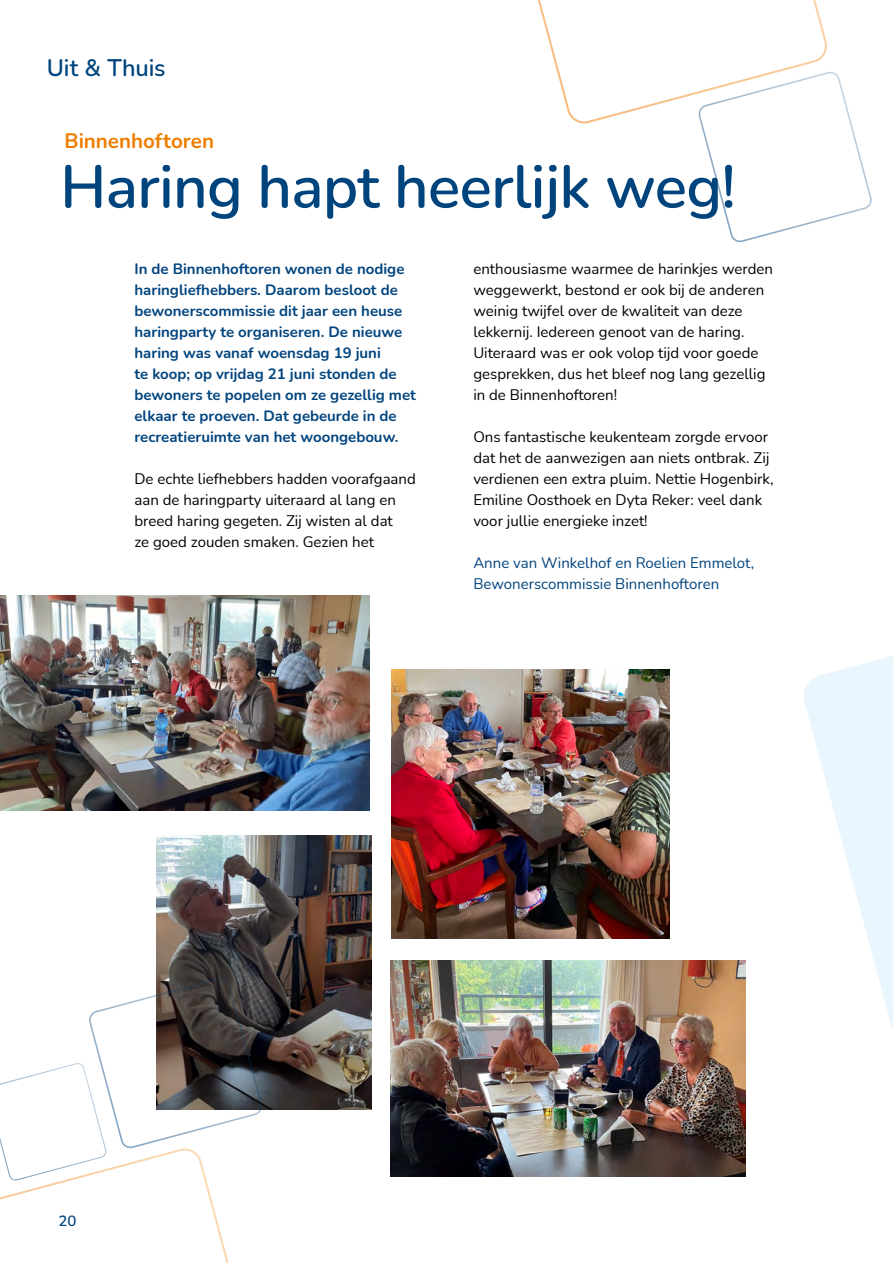
<style>
.page{position:relative;width:893px;height:1263px;background:#fff}
.page>*{position:absolute;margin:0;border:0;box-sizing:border-box;transform-origin:0 0}
.t1{font:600 60px "Nunito";letter-spacing:-.01em;color:#00447e}
.t2{font:600 24px "Nunito";letter-spacing:-.005em;color:#00447e}
.t3{font:700 21px "Nunito";color:#ef7d00}
.t4{font:15px/21px "Nunito";color:#000}
.t5{font:700 15px/21px "Nunito";color:#00447e}
.t6{font:15px/21px "Nunito";color:#00447e}
.t7{font:600 15px "Nunito";color:#00447e}
</style>
<div class="page">
<svg style="left:804px;top:656px;width:89px;height:374px;fill:#eaf6fe"></svg>
<img style="left:392px;top:670px;width:278px;height:268px">
<img style="left:157px;top:835px;width:214px;height:274px">
<img style="left:0;top:595px;width:370px;height:216px">
<img style="left:390px;top:960px;width:355px;height:217px">
<svg style="left:0;top:978px;width:263px;height:285px"></svg>
<svg style="left:538px;top:0;width:334px;height:242px"></svg>
<h2 class="t2" style="left:47px;top:51px;width:120px">Uit &amp; Thuis</h2>
<h3 class="t3" style="left:65px;top:125px;width:151px">Binnenhoftoren</h3>
<h1 class="t1" style="left:60px;top:145px;width:677px">Haring hapt heerlijk weg!</h1>
<p class="t5" style="left:135px;top:257px;width:283px">In de Binnenhoftoren wonen de nodige haringliefhebbers. Daarom besloot de bewonerscommissie dit jaar een heuse haringparty te organiseren. De nieuwe haring was vanaf woensdag 19 juni<br>te koop; op vrijdag 21 juni stonden de bewoners te popelen om ze gezellig met elkaar te proeven. Dat gebeurde in de recreatieruimte van het woongebouw.</p>
<p class="t4" style="left:135px;top:467px;width:283px">De echte liefhebbers hadden voorafgaand aan de haringparty uiteraard al lang en breed haring gegeten. Zij wisten al dat<br>ze goed zouden smaken. Gezien het</p>
<p class="t4" style="left:473px;top:257px;width:301px">enthousiasme waarmee de harinkjes werden weggewerkt, bestond er ook bij de anderen weinig twijfel over de kwaliteit van deze lekkernij. Iedereen genoot van de haring.<br>Uiteraard was er ook volop tijd voor goede gesprekken, dus het bleef nog lang gezellig in de Binnenhoftoren!</p>
<p class="t4" style="left:473px;top:425px;width:302px">Ons fantastische keukenteam zorgde ervoor dat het de aanwezigen aan niets ontbrak. Zij verdienen een extra pluim. Nettie Hogenbirk, Emiline Oosthoek en Dyta Reker: veel dank voor jullie energieke inzet!</p>
<p class="t6" style="left:473px;top:551px;width:282px">Anne van Winkelhof en Roelien Emmelot,<br>Bewonerscommissie Binnenhoftoren</p>
<p class="t7" style="left:58px;top:1210px;width:20px">20</p>
</div>
